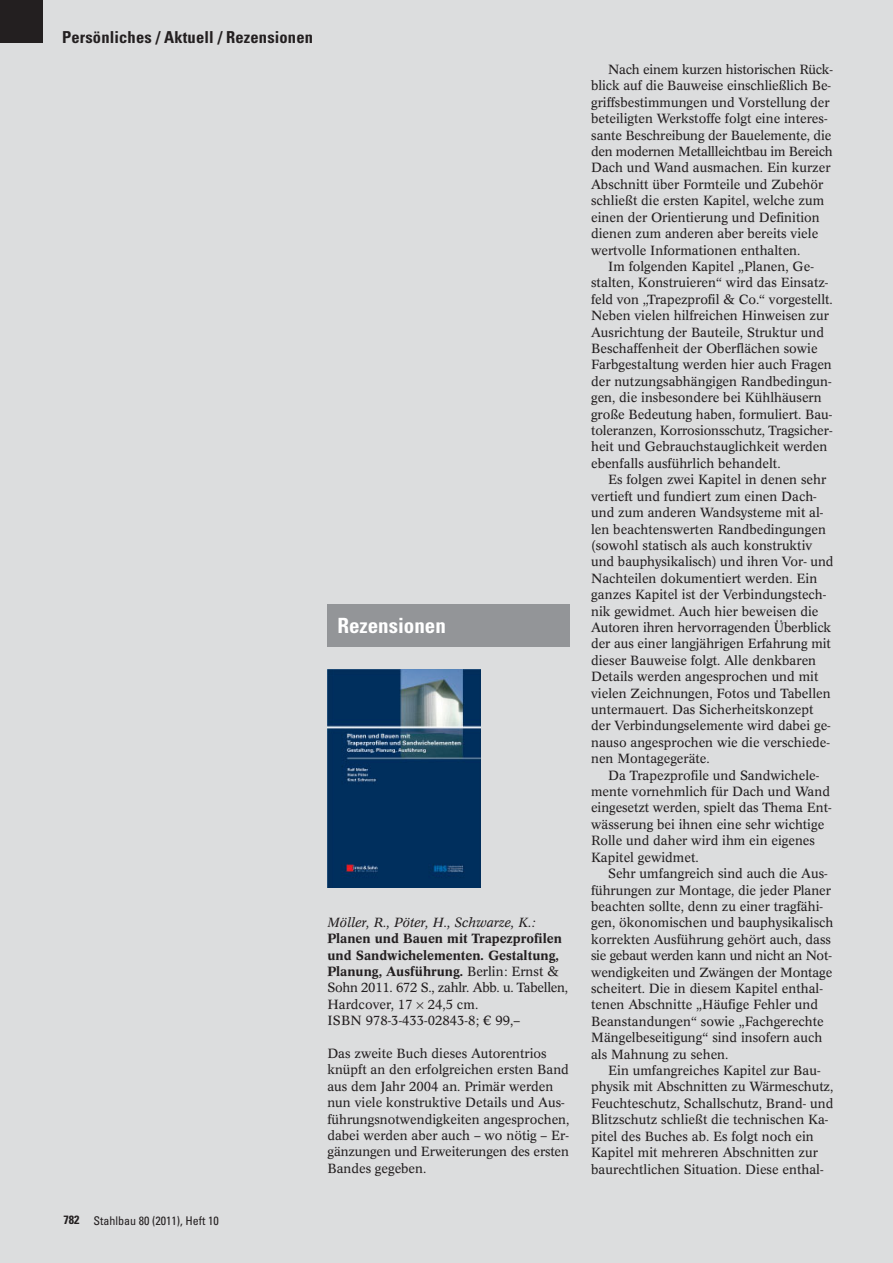
<style>
.page{position:relative;width:893px;height:1263px;background:#fff}
.page>*{position:absolute;margin:0;border:0;box-sizing:border-box;transform-origin:0 0}
.t1{font:700 condensed 21px "Univers LT Std";color:#fff}
.t2{font:700 condensed 16.5px "Univers LT Std";letter-spacing:.01em;color:#231f20}
.t3{font:13.2px/16.4px "Concorde BQ";color:#231f20}
.t4{font:italic 13.2px "Concorde BQ";color:#231f20}
.t5{font:condensed 12px "Univers LT Std";color:#231f20}
.t6{font:700 condensed 12px "Univers LT Std";color:#231f20}
.s1{font-weight:500}
</style>
<div class="page">
<div style="left:0;top:0;width:892px;height:1263px;background:#dcddde"></div>
<div style="left:0;top:0;width:42px;height:43px;background:#231f20"></div>
<img style="left:327px;top:670px;width:154px;height:218px">
<div style="left:327px;top:604px;width:243px;height:42px;background:#939598"></div>
<p class="t2" style="left:62px;top:27px;width:252px">Persönliches / Aktuell / Rezensionen</p>
<h1 class="t1" style="left:337px;top:613px;width:110px">Rezensionen</h1>
<p class="t6" style="left:64px;top:1213px;width:17px">782</p>
<p class="t5" style="left:93px;top:1214px;width:127px">Stahlbau 80 (2011), Heft 10</p>
<p class="t4" style="left:327px;top:914px;width:210px">Möller, R., Pöter, H., Schwarze, K.:</p>
<p class="t3" style="left:327px;top:931px;width:242px"><span class="s1">Planen und Bauen mit Trapezprofilen und Sandwichelementen. Gestaltung, Planung, Ausführung.</span> Berlin: Ernst &amp; Sohn 2011. 672 S., zahlr. Abb. u. Tabellen, Hardcover, 17 24,5 cm.<br>ISBN 978-3-433-02843-8; € 99,–</p>
<p class="t3" style="left:327px;top:1046px;width:243px">Das zweite Buch dieses Autorentrios knüpft an den erfolgreichen ersten Band aus dem Jahr 2004 an. Primär werden nun viele konstruktive Details und Aus&shy;führungsnotwendigkeiten angesprochen, dabei werden aber auch – wo nötig – Er&shy;gänzungen und Erweiterungen des ersten Bandes gegeben.</p>
<p class="t3" style="left:591px;top:62px;width:243px;text-indent:17px">Nach einem kurzen historischen Rück&shy;blick auf die Bauweise einschließlich Be - griffsbestimmungen und Vorstellung der beteiligten Werkstoffe folgt eine interes&shy;sante Beschreibung der Bauelemente, die den modernen Metallleichtbau im Bereich Dach und Wand ausmachen. Ein kurzer Abschnitt über Formteile und Zubehör schließt die ersten Kapitel, welche zum einen der Orientierung und Definition dienen zum anderen aber bereits viele wertvolle Informationen enthalten.</p>
<p class="t3" style="left:591px;top:259px;width:243px;text-indent:17px">Im folgenden Kapitel „Planen, Ge&shy;stalten, Konstruieren“ wird das Einsatz&shy;feld von „Trapezprofil &amp; Co.“ vorgestellt.<br>Neben vielen hilfreichen Hinweisen zur Ausrichtung der Bauteile, Struktur und Beschaffenheit der Oberflächen sowie Farbgestaltung werden hier auch Fragen der nutzungsabhängigen Randbedingun&shy;gen, die insbesondere bei Kühlhäusern große Bedeutung haben, formuliert. Bau - toleranzen, Korrosionsschutz, Tragsicher&shy;heit und Gebrauchstauglichkeit werden ebenfalls ausführlich behandelt.</p>
<p class="t3" style="left:591px;top:473px;width:244px;text-indent:17px">Es folgen zwei Kapitel in denen sehr vertieft und fundiert zum einen Dach&shy;und zum anderen Wandsysteme mit al&shy;len beachtenswerten Randbedingungen (sowohl statisch als auch konstruktiv und bauphysikalisch) und ihren Vor- und Nachteilen dokumentiert werden. Ein ganzes Kapitel ist der Verbindungstech&shy;nik gewidmet. Auch hier beweisen die Autoren ihren hervorragenden Überblick der aus einer langjährigen Erfahrung mit dieser Bauweise folgt. Alle denkbaren Details werden angesprochen und mit vielen Zeichnungen, Fotos und Tabellen untermauert. Das Sicherheitskonzept der Verbindungselemente wird dabei ge&shy;nauso angesprochen wie die verschiede&shy;nen Montagegeräte.</p>
<p class="t3" style="left:591px;top:768px;width:242px;text-indent:17px">Da Trapezprofile und Sandwichele&shy;mente vornehmlich für Dach und Wand eingesetzt werden, spielt das Thema Ent&shy;wässerung bei ihnen eine sehr wichtige Rolle und daher wird ihm ein eigenes Kapitel gewidmet.</p>
<p class="t3" style="left:591px;top:866px;width:244px;text-indent:17px">Sehr umfangreich sind auch die Aus&shy;führungen zur Montage, die jeder Planer beachten sollte, denn zu einer tragfähi&shy;gen, ökonomischen und bauphysikalisch korrekten Ausführung gehört auch, dass sie gebaut werden kann und nicht an Not&shy;wendigkeiten und Zwängen der Montage scheitert. Die in diesem Kapitel enthal&shy;tenen Abschnitte „Häufige Fehler und Beanstandungen“ sowie „Fachgerechte Mängelbeseitigung“ sind insofern auch als Mahnung zu sehen.</p>
<p class="t3" style="left:591px;top:1063px;width:244px;text-indent:17px">Ein umfangreiches Kapitel zur Bau&shy;physik mit Abschnitten zu Wärmeschutz, Feuchteschutz, Schallschutz, Brand- und Blitzschutz schließt die technischen Ka&shy;pitel des Buches ab. Es folgt noch ein Kapitel mit mehreren Abschnitten zur baurechtlichen Situation. Diese enthal-</p>
</div>
